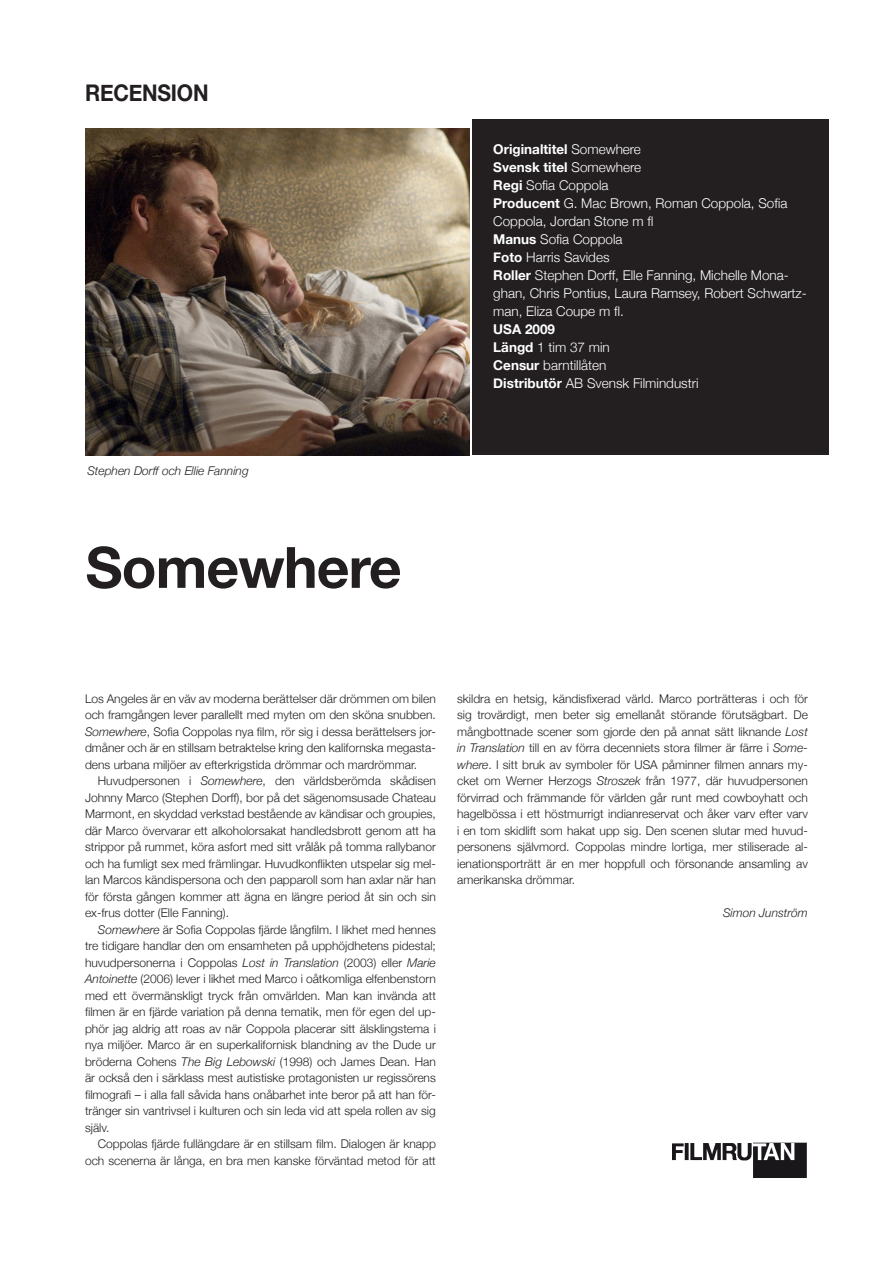
<style>
.page{position:relative;width:893px;height:1263px;background:#fff}
.page>*{position:absolute;margin:0;border:0;box-sizing:border-box;transform-origin:0 0}
.t1{font:700 57px "Helvetica Neue";color:#231f20}
.t2{font:700 22.95px "Helvetica Neue";letter-spacing:-.01em;color:#231f20;scale:.92 1}
.t3{font:300 13.5px/18px "Helvetica Neue";color:#fff}
.t4{font:700 13.5px "Helvetica Neue";color:#fff}
.t5{font:300 12px/16.5px "Helvetica Neue";color:#231f20;text-align:justify}
.t6{font:italic 300 12px "Helvetica Neue";color:#231f20}
.s1{font-weight:300}
.s2{font-weight:700}
.s3{font-style:italic}
</style>
<div class="page">
<img style="left:673px;top:1142px;width:134px;height:36px">
<div style="left:472px;top:120px;width:356px;height:335px;background:#231f20"></div>
<img style="left:85px;top:128px;width:385px;height:327px">
<p class="t2" style="left:85px;top:79px;width:136px">recension</p>
<p class="t6" style="left:87px;top:463px;width:163px">Stephen Dorff och Ellie Fanning</p>
<p class="t1" style="left:86px;top:532px;width:318px">Somewhere</p>
<p class="t4" style="left:493px;top:141px;width:149px">Originaltitel <span class="s1">Somewhere</span></p>
<p class="t4" style="left:493px;top:159px;width:149px">Svensk titel <span class="s1">Somewhere</span></p>
<p class="t3" style="left:493px;top:176px;width:117px"><span class="s2">Regi</span> Sofia Coppola</p>
<p class="t3" style="left:493px;top:194px;width:296px"><span class="s2">Producent</span> G. Mac Brown, Roman Coppola, Sofia<br>Coppola, Jordan Stone m fl</p>
<p class="t3" style="left:493px;top:230px;width:131px"><span class="s2">Manus</span> Sofia Coppola</p>
<p class="t3" style="left:493px;top:248px;width:118px"><span class="s2">Foto</span> Harris Savides</p>
<p class="t3" style="left:493px;top:266px;width:315px"><span class="s2">Roller</span> Stephen Dorff, Elle Fanning, Michelle Mona&shy;ghan, Chris Pontius, Laura Ramsey, Robert Schwartz&shy;man, Eliza Coupe m fl.</p>
<p class="t4" style="left:493px;top:321px;width:63px">USA 2009</p>
<p class="t3" style="left:493px;top:338px;width:118px"><span class="s2">Längd</span> 1 tim 37 min</p>
<p class="t3" style="left:493px;top:356px;width:115px"><span class="s2">Censur</span> barntillåten</p>
<p class="t3" style="left:493px;top:374px;width:207px"><span class="s2">Distributör</span> AB Svensk Filmindustri</p>
<p class="t5" style="left:85px;top:690px;width:352px">Los Angeles är en väv av moderna berättelser där drömmen om bilen och framgången lever parallellt med myten om den sköna snubben.<br><span class="s3">Somewhere</span>, Sofia Coppolas nya film, rör sig i dessa berättelsers jor&shy;dmåner och är en stillsam betraktelse kring den kalifornska megasta&shy;dens urbana miljöer av efterkrigstida drömmar och mardrömmar.</p>
<p class="t5" style="left:85px;top:772px;width:352px;text-indent:13px">Huvudpersonen i <span class="s3">Somewhere</span>, den världsberömda skådisen Johnny Marco (Stephen Dorff), bor på det sägenomsusade Chateau Marmont, en skyddad verkstad bestående av kändisar och groupies, där Marco övervarar ett alkoholorsakat handledsbrott genom att ha strippor på rummet, köra asfort med sitt vrålåk på tomma rallybanor och ha fumligt sex med främlingar. Huvudkonflikten utspelar sig mel&shy;lan Marcos kändispersona och den papparoll som han axlar när han för första gången kommer att ägna en längre period åt sin och sin ex-frus dotter (Elle Fanning).</p>
<p class="t5" style="left:85px;top:921px;width:352px;text-indent:13px"><span class="s3">Somewhere</span> är Sofia Coppolas fjärde långfilm. I likhet med hennes tre tidigare handlar den om ensamheten på upphöjdhetens pidestal; huvudpersonerna i Coppolas <span class="s3">Lost in Translation</span> (2003) eller <span class="s3">Marie Antoinette</span> (2006) lever i likhet med Marco i oåtkomliga elfenbenstorn med ett övermänskligt tryck från omvärlden. Man kan invända att filmen är en fjärde variation på denna tematik, men för egen del up&shy;phör jag aldrig att roas av när Coppola placerar sitt älsklingstema i nya miljöer. Marco är en superkalifornisk blandning av the Dude ur bröderna Cohens <span class="s3">The Big Lebowski</span> (1998) och James Dean. Han är också den i särklass mest autistiske protagonisten ur regissörens filmografi – i alla fall såvida hans onåbarhet inte beror på att han för&shy;tränger sin vantrivsel i kulturen och sin leda vid att spela rollen av sig själv.</p>
<p class="t5" style="left:85px;top:1135px;width:352px;text-align:right">Coppolas fjärde fullängdare är en stillsam film. Dialogen är knapp och scenerna är långa, en bra men kanske förväntad metod för att</p>
<p class="t5" style="left:457px;top:690px;width:352px">skildra en hetsig, kändisfixerad värld. Marco porträtteras i och för sig trovärdigt, men beter sig emellanåt störande förutsägbart. De mångbottnade scener som gjorde den på annat sätt liknande <span class="s3">Lost in Translation</span> till en av förra decenniets stora filmer är färre i <span class="s3">Some&shy;where</span>. I sitt bruk av symboler för USA påminner filmen annars my&shy;cket om Werner Herzogs <span class="s3">Stroszek</span> från 1977, där huvudpersonen förvirrad och främmande för världen går runt med cowboyhatt och hagelbössa i ett höstmurrigt indianreservat och åker varv efter varv i en tom skidlift som hakat upp sig. Den scenen slutar med huvud&shy;personens självmord. Coppolas mindre lortiga, mer stiliserade al&shy;ienationsporträtt är en mer hoppfull och försonande ansamling av amerikanska drömmar.</p>
<p class="t6" style="left:723px;top:906px;width:86px">Simon Junström</p>
</div>
